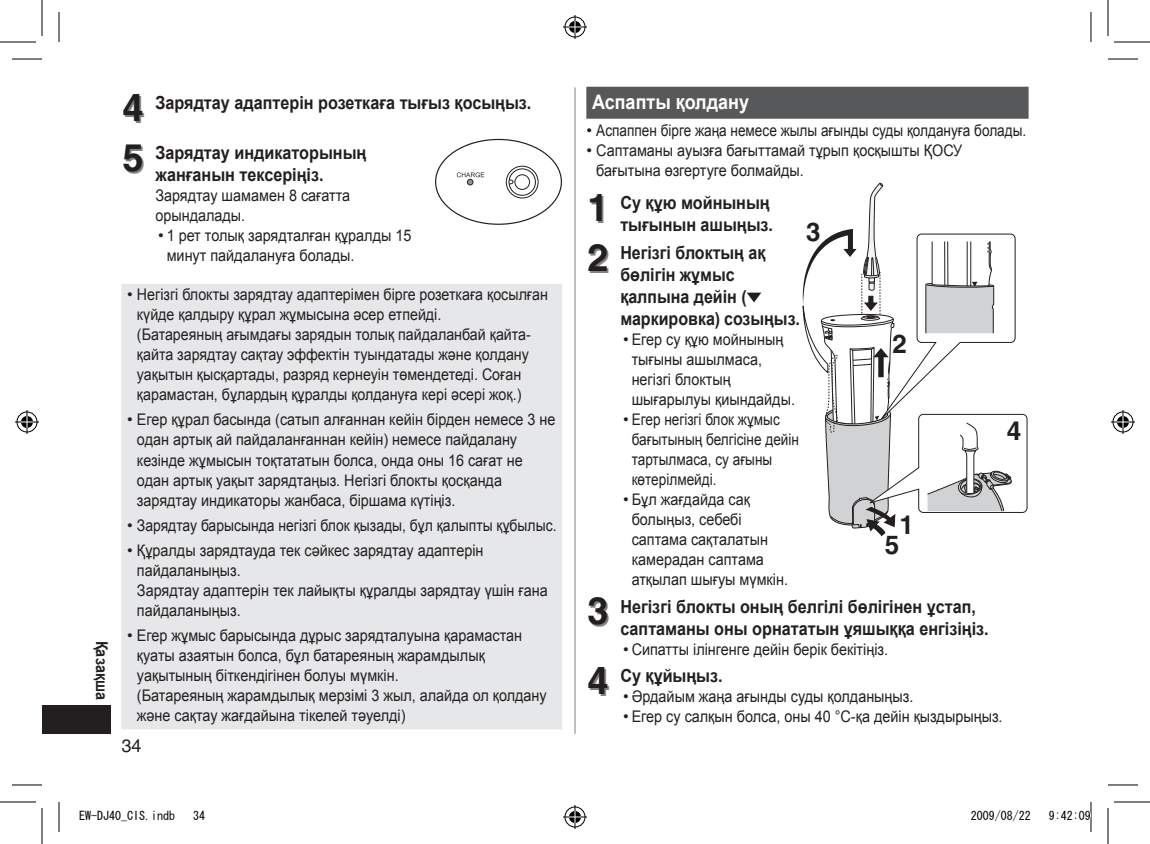
<style>
.page{position:relative;width:1150px;height:844px;background:#fff}
.page>*{position:absolute;margin:0;border:0;box-sizing:border-box;transform-origin:0 0}
.t1{font:700 26px "Helvetica";color:#231f20}
.t2{font:700 20px "Arial";color:#fff;scale:.9 1}
.t3{font:700 18px/22px "Arial";color:#231f20;text-align:center;scale:.9 1}
.t4{font:700 18px/22px "Arial";color:#231f20;scale:.89 1}
.t5{font:18px "Helvetica";color:#231f20}
.t6{font:16px/20px "Arial";color:#231f20}
.t7{font:16px/20px "Arial";color:#231f20;scale:.9 1}
.t8{font:700 16px "Arial";color:#231f20;scale:.9 1}
.t9{font:12px "MS Gothic";color:#000}
.s1{font-family:"Helvetica";font-size:38px}
</style>
<div class="page">
<div style="left:42px;top:705px;width:68px;height:29px;background:#231f20"></div>
<hr style="left:574px;top:87px;width:1px;height:647px;background:#808285">
<div style="left:515px;top:174px;width:15px;height:16px;border:1px solid #231f20;border-radius:50%"></div>
<div style="left:509px;top:169px;width:27px;height:27px;border:1px solid #231f20;border-radius:50%"></div>
<div style="left:506px;top:166px;width:32px;height:32px;border:1px solid #231f20;border-radius:50%"></div>
<svg style="left:508px;top:179px;width:6px;height:6px"></svg>
<svg style="left:457px;top:172px;width:27px;height:13px"></svg>
<svg style="left:121px;top:284px;width:441px;height:445px;fill:#e6e7e9"></svg>
<div style="left:586px;top:87px;width:442px;height:32px;background:#57585a"></div>
<svg style="left:802px;top:183px;width:226px;height:353px"></svg>
<svg style="left:747px;top:293px;width:14px;height:9px"></svg>
<hr style="left:12px;top:59px;width:30px;height:1px;background:#000">
<hr style="left:1108px;top:59px;width:30px;height:1px;background:#000">
<hr style="left:12px;top:784px;width:30px;height:1px;background:#000">
<hr style="left:1108px;top:784px;width:30px;height:1px;background:#000">
<hr style="left:59px;top:12px;width:1px;height:30px;background:#000">
<hr style="left:59px;top:802px;width:1px;height:30px;background:#000">
<hr style="left:1090px;top:12px;width:1px;height:30px;background:#000">
<hr style="left:1090px;top:802px;width:1px;height:30px;background:#000">
<hr style="left:0;top:42px;width:36px;height:1px;background:#000">
<hr style="left:1114px;top:42px;width:36px;height:1px;background:#000">
<hr style="left:0;top:801px;width:36px;height:1px;background:#000">
<hr style="left:1114px;top:801px;width:36px;height:1px;background:#000">
<hr style="left:42px;top:0;width:1px;height:36px;background:#000">
<hr style="left:42px;top:808px;width:1px;height:36px;background:#000">
<hr style="left:1107px;top:0;width:1px;height:36px;background:#000">
<hr style="left:1107px;top:808px;width:1px;height:36px;background:#000">
<svg style="left:563px;top:15px;width:24px;height:24px"></svg>
<svg style="left:563px;top:805px;width:24px;height:24px"></svg>
<svg style="left:15px;top:410px;width:24px;height:24px"></svg>
<svg style="left:1111px;top:410px;width:24px;height:24px"></svg>
<svg style="left:1090px;top:809px;width:1px;height:12px"></svg>
<p class="t8" style="left:112px;top:640px;width:67px;rotate:90deg">Қазақша</p>
<p class="t3" style="left:123px;top:93px;width:456px"><span class="s1">4</span> Зарядтау адаптерін розеткаға тығыз қосыңыз.</p>
<p class="t3" style="left:123px;top:142px;width:272px"><span class="s1">5</span> Зарядтау индикаторының жанғанын тексеріңіз.</p>
<p class="t7" style="left:155px;top:186px;width:218px">Зарядтау шамамен 8 сағатта орындалады.</p>
<p class="t6" style="left:167px;top:226px;width:246px;text-indent:-9px">• 1 рет толық зарядталған құралды 15 минут пайдалануға болады.</p>
<p class="t6" style="left:137px;top:285px;width:412px;text-indent:-10px">• Негізгі блокты зарядтау адаптерімен бірге розеткаға қосылған күйде қалдыру құрал жұмысына әсер етпейді.<br>(Батареяның ағымдағы зарядын толық пайдаланбай қайта&shy;қайта зарядтау сақтау эффектін туындатады және қолдану уақытын қысқартады, разряд кернеуін төмендетеді. Соған қарамастан, бұлардың құралды қолдануға кері әсері жоқ.)</p>
<p class="t6" style="left:137px;top:410px;width:420px;text-indent:-10px">• Егер құрал басында (сатып алғаннан кейін бірден немесе 3 не одан артық ай пайдаланғаннан кейін) немесе пайдалану кезінде жұмысын тоқтататын болса, онда оны 16 сағат не одан артық уақыт зарядтаңыз. Негізгі блокты қосқанда зарядтау индикаторы жанбаса, біршама күтіңіз.</p>
<p class="t6" style="left:127px;top:515px;width:431px">• Зарядтау барысында негізгі блок қызады, бұл қалыпты құбылыс.</p>
<p class="t6" style="left:137px;top:540px;width:412px;text-indent:-10px">• Құралды зарядтауда тек сәйкес зарядтау адаптерін пайдаланыңыз.<br>Зарядтау адаптерін тек лайықты құралды зарядтау үшін ғана пайдаланыңыз.</p>
<p class="t6" style="left:137px;top:625px;width:411px;text-indent:-10px">• Егер жұмыс барысында дұрыс зарядталуына қарамастан қуаты азаятын болса, бұл батареяның жарамдылық уақытының біткендігінен болуы мүмкін.<br>(Батареяның жарамдылық мерзімі 3 жыл, алайда ол қолдану және сақтау жағдайына тікелей тәуелді)</p>
<p class="t5" style="left:121px;top:735px;width:22px">34</p>
<p class="t2" style="left:592px;top:88px;width:176px">Аспапты қолдану</p>
<p class="t6" style="left:586px;top:120px;width:441px">• Аспаппен бірге жаңа немесе жылы ағынды суды қолдануға болады.</p>
<p class="t6" style="left:596px;top:140px;width:368px;text-indent:-10px">• Саптаманы ауызға бағыттамай тұрып қосқышты ҚОСУ бағытына өзгертуге болмайды.</p>
<p class="t3" style="left:587px;top:193px;width:208px;text-align:right"><span class="s1">1</span> Су құю мойнының тығынын ашыңыз.</p>
<p class="t4" style="left:620px;top:242px;width:203px;text-indent:-33px"><span class="s1">2</span> Негізгі блоктың ақ бөлігін жұмыс қалпына дейін ( маркировка) созыңыз.</p>
<p class="t6" style="left:632px;top:329px;width:165px;text-indent:-9px">• Егер су құю мойнының тығыны ашылмаса, негізгі блоктың шығарылуы қиындайды.</p>
<p class="t6" style="left:632px;top:409px;width:169px;text-indent:-9px">• Егер негізгі блок жұмыс бағытының белгісіне дейін тартылмаса, су ағыны көтерілмейді.</p>
<p class="t6" style="left:632px;top:489px;width:158px;text-indent:-9px">• Бұл жағдайда сақ болыңыз, себебі саптама сақталатын камерадан саптама атқылап шығуы мүмкін.</p>
<p class="t3" style="left:620px;top:596px;width:411px;text-align:left;text-indent:-33px"><span class="s1">3</span> Негізгі блокты оның белгілі бөлігінен ұстап, саптаманы оны орнататын ұяшыққа енгізіңіз.</p>
<p class="t6" style="left:623px;top:639px;width:266px">• Сипатты ілінгенге дейін берік бекітіңіз.</p>
<p class="t3" style="left:587px;top:666px;width:152px"><span class="s1">4</span> Су құйыңыз.</p>
<p class="t6" style="left:623px;top:687px;width:292px">• Әрдайым жаңа ағынды суды қолданыңыз.</p>
<p class="t6" style="left:623px;top:707px;width:381px">• Егер су салқын болса, оны 40 °C-қа дейін қыздырыңыз.</p>
<h1 class="t1" style="left:806px;top:216px;width:16px">3</h1>
<h1 class="t1" style="left:892px;top:328px;width:16px">2</h1>
<h1 class="t1" style="left:1007px;top:415px;width:16px">4</h1>
<h1 class="t1" style="left:899px;top:509px;width:16px">1</h1>
<h1 class="t1" style="left:885px;top:529px;width:16px">5</h1>
<p class="t9" style="left:79px;top:809px;width:97px">EW-DJ40_CIS.indb</p>
<p class="t9" style="left:193px;top:809px;width:13px">34</p>
<p class="t9" style="left:971px;top:809px;width:61px">2009/08/22</p>
<p class="t9" style="left:1049px;top:809px;width:43px">9:42:09</p>
</div>
